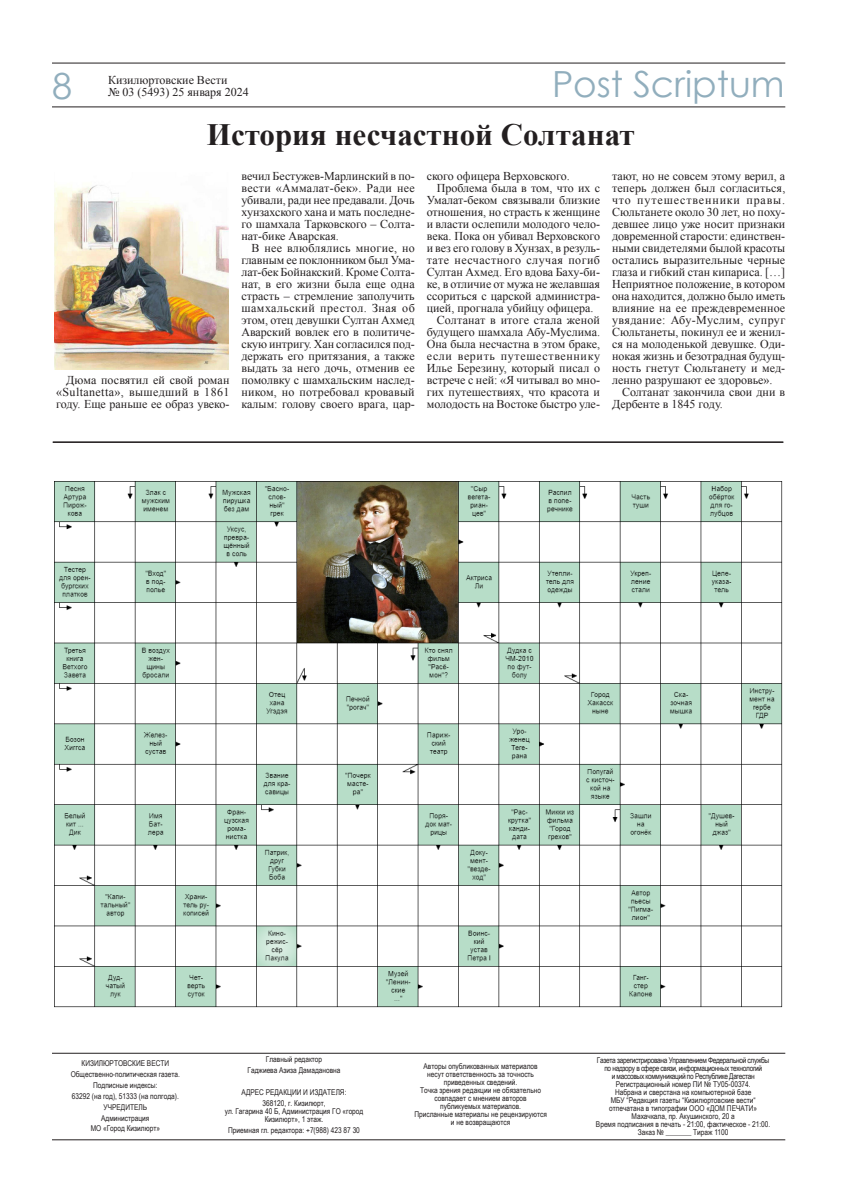
<style>
.page{position:relative;width:842px;height:1191px;background:#fff}
.page>*{position:absolute;margin:0;border:0;box-sizing:border-box;transform-origin:0 0}
.КВ_ЗАГОЛОВОК{font:36px "Century Gothic";color:#91aebd}
.КВ_ОСНОВНОЙ_1{font:700 31px "Times New Roman";color:#231f20}
.КВ_ОСНОВНОЙ_1-2{font:12px/12px "Times New Roman";color:#231f20;text-align:justify}
.t1{font:8px/8px "Arial Narrow";color:#231f20;text-align:center}
.t2{font:8px "Arial Narrow";letter-spacing:-.04em;color:#231f20}
</style>
<div class="page">
<hr style="left:52px;top:63px;width:733px;height:1px;background:#231f20">
<hr style="left:52px;top:1052px;width:733px;height:1px;background:#231f20">
<hr style="left:52px;top:1139px;width:733px;height:1px;background:#231f20">
<hr style="left:52px;top:106px;width:733px;height:1px;background:#231f20">
<img style="left:54px;top:481px;width:729px;height:527px">
<hr style="left:53px;top:442px;width:730px;height:1px;background:#231f20">
<img style="left:54px;top:185px;width:175px;height:184px">
<p class="КВ_ЗАГОЛОВОК" style="left:552px;top:59px;width:234px">Post Scriptum</p>
<p class="КВ_ОСНОВНОЙ_1" style="left:207px;top:114px;width:429px">История несчастной Солтанат</p>
<p class="КВ_ЗАГОЛОВОК" style="left:52px;top:61px;width:21px">8</p>
<p class="КВ_ОСНОВНОЙ_1-2" style="left:108px;top:74px;width:121px">Кизилюртовские Вести</p>
<p class="КВ_ОСНОВНОЙ_1-2" style="left:108px;top:86px;width:142px">№ 03 (5493) 25 января 2024</p>
<p class="КВ_ОСНОВНОЙ_1-2" style="left:56px;top:374px;width:175px;text-indent:10px">Дюма посвятил ей свой роман «Sultanetta», вышедший в 1861 году. Еще раньше ее образ увеко-</p>
<p class="КВ_ОСНОВНОЙ_1-2" style="left:241px;top:170px;width:175px">вечил Бестужев-Марлинский в по&shy;вести «Аммалат-бек». Ради нее убивали, ради нее предавали. Дочь хунзахского хана и мать последне&shy;го шамхала Тарковского – Солта&shy;нат-бике Аварская.</p>
<p class="КВ_ОСНОВНОЙ_1-2" style="left:241px;top:242px;width:175px;text-indent:10px">В нее влюблялись многие, но главным ее поклонником был Ума&shy;лат-бек Бойнакский. Кроме Солта&shy;нат, в его жизни была еще одна страсть – стремление заполучить шамхальский престол. Зная об этом, отец девушки Султан Ахмед Аварский вовлек его в политиче&shy;скую интригу. Хан согласился под&shy;держать его притязания, а также выдать за него дочь, отменив ее помолвку с шамхальским наслед&shy;ником, но потребовал кровавый калым: голову своего врага, цар-</p>
<p class="КВ_ОСНОВНОЙ_1-2" style="left:427px;top:170px;width:145px">ского офицера Верховского.</p>
<p class="КВ_ОСНОВНОЙ_1-2" style="left:427px;top:182px;width:175px;text-indent:10px">Проблема была в том, что их с Умалат-беком связывали близкие отношения, но страсть к женщине и власти ослепили молодого чело&shy;века. Пока он убивал Верховского и вез его голову в Хунзах, в резуль&shy;тате несчастного случая погиб Султан Ахмед. Его вдова Баху-би&shy;ке, в отличие от мужа не желавшая ссориться с царской администра&shy;цией, прогнала убийцу офицера.</p>
<p class="КВ_ОСНОВНОЙ_1-2" style="left:427px;top:314px;width:175px;text-indent:10px">Солтанат в итоге стала женой будущего шамхала Абу-Муслима.<br>Она была несчастна в этом браке, если верить путешественнику Илье Березину, который писал о встрече с ней: «Я читывал во мно&shy;гих путешествиях, что красота и молодость на Востоке быстро уле-</p>
<p class="КВ_ОСНОВНОЙ_1-2" style="left:612px;top:170px;width:175px">тают, но не совсем этому верил, а теперь должен был согласиться, что путешественники правы.<br>Сюльтанете около 30 лет, но поху&shy;девшее лицо уже носит признаки довременной старости: единствен&shy;ными свидетелями былой красоты остались выразительные черные глаза и гибкий стан кипариса. […] Неприятное положение, в котором она находится, должно было иметь влияние на ее преждевременное увядание: Абу-Муслим, супруг Сюльтанеты, покинул ее и женил&shy;ся на молоденькой девушке. Оди&shy;нокая жизнь и безотрадная будущ&shy;ность гнетут Сюльтанету и мед&shy;ленно разрушают ее здоровье».</p>
<p class="КВ_ОСНОВНОЙ_1-2" style="left:612px;top:386px;width:175px;text-indent:10px">Солтанат закончила свои дни в<br>Дербенте в 1845 году.</p>
<p class="t1" style="left:82px;top:1059px;width:89px">КИЗИЛЮРТОВСКИЕ ВЕСТИ</p>
<p class="t1" style="left:71px;top:1070px;width:111px">Общественно-политическая газета.</p>
<p class="t1" style="left:93px;top:1080px;width:66px">Подписные индексы:</p>
<p class="t1" style="left:72px;top:1091px;width:108px">63292 (на год), 51333 (на полгода).</p>
<p class="t1" style="left:104px;top:1102px;width:45px">УЧРЕДИТЕЛЬ</p>
<p class="t1" style="left:101px;top:1113px;width:50px">Администрация</p>
<p class="t1" style="left:91px;top:1124px;width:71px">МО «Город Кизилюрт»</p>
<p class="t1" style="left:266px;top:1055px;width:58px">Главный редактор</p>
<p class="t1" style="left:248px;top:1066px;width:94px">Гаджиева Азиза Дамадановна</p>
<p class="t1" style="left:242px;top:1087px;width:106px">АДРЕС РЕДАКЦИИ И ИЗДАТЕЛЯ:</p>
<p class="t1" style="left:263px;top:1098px;width:64px">368120, г. Кизилюрт,</p>
<p class="t1" style="left:225px;top:1106px;width:140px">ул. Гагарина 40 Б, Администрация ГО «город<br>Кизилюрт», 1 этаж.</p>
<p class="t1" style="left:228px;top:1125px;width:133px">Приемная гл. редактора: +7(988) 423 87 30</p>
<p class="t1" style="left:423px;top:1062px;width:116px">Авторы опубликованных материалов</p>
<p class="t1" style="left:427px;top:1070px;width:108px">несут ответственность за точность</p>
<p class="t1" style="left:444px;top:1078px;width:75px">приведенных сведений.</p>
<p class="t1" style="left:420px;top:1086px;width:122px">Точка зрения редакции не обязательно</p>
<p class="t1" style="left:434px;top:1094px;width:94px">совпадает с мнением авторов</p>
<p class="t1" style="left:440px;top:1102px;width:82px">публикуемых материалов.</p>
<p class="t1" style="left:414px;top:1110px;width:134px">Присланные материалы не рецензируются</p>
<p class="t1" style="left:451px;top:1118px;width:61px">и не возвращаются</p>
<p class="t2" style="left:597px;top:1054px;width:174px">Газета зарегистрирована Управлением Федеральной службы</p>
<p class="t2" style="left:604px;top:1062px;width:159px">по надзору в сфере связи, информационных технологий</p>
<p class="t2" style="left:612px;top:1070px;width:144px">и массовых коммуникаций по Республике Дагестан</p>
<p class="t1" style="left:616px;top:1080px;width:137px">Регистрационный номер ПИ № ТУ05-00374.</p>
<p class="t1" style="left:615px;top:1088px;width:138px">Набрана и сверстана на компьютерной базе</p>
<p class="t1" style="left:611px;top:1096px;width:146px">МБУ “Редакция газеты “Кизилюртовские вести“</p>
<p class="t1" style="left:609px;top:1104px;width:149px">отпечатана в типографии ООО «ДОМ ПЕЧАТИ»</p>
<p class="t1" style="left:632px;top:1112px;width:105px">Махачкала, пр. Акушинского, 20 а</p>
<p class="t1" style="left:596px;top:1120px;width:176px">Время подписания в печать - 21:00, фактическое - 21:00.</p>
<p class="t1" style="left:638px;top:1128px;width:92px">Заказ № _______ Тираж 1100</p>
</div>
